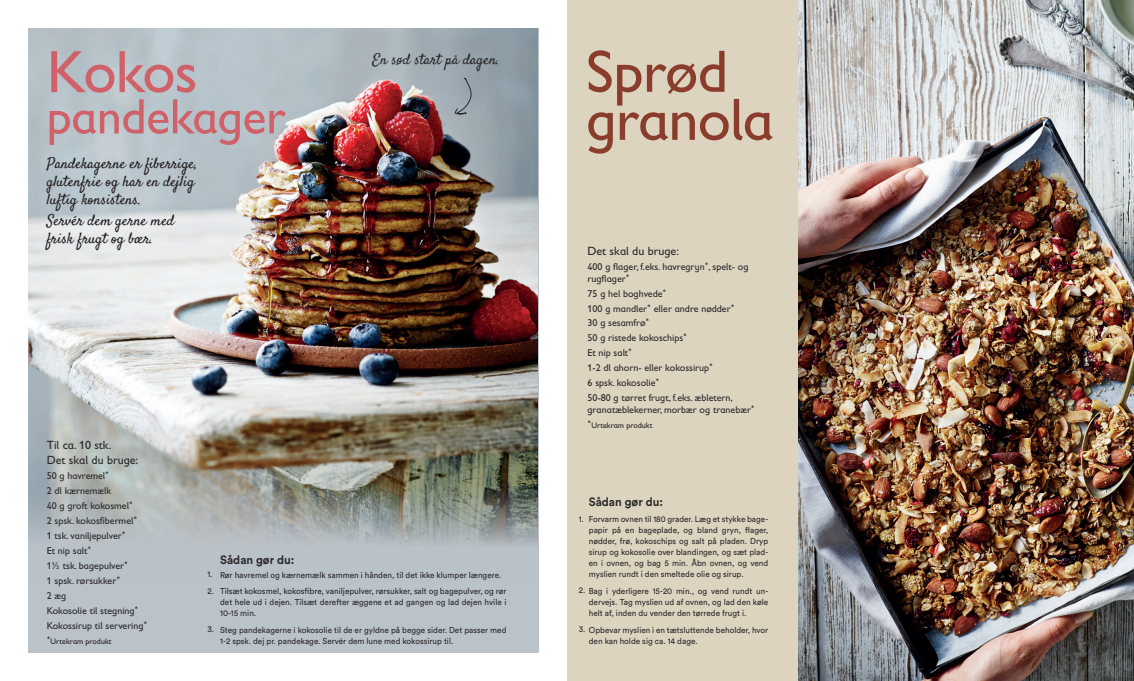
<style>
.page{position:relative;width:1134px;height:681px;background:#fff}
.page>*{position:absolute;margin:0;border:0;box-sizing:border-box;transform-origin:0 0}
.t1{font:60px/48px "Gill Sans Infant Std";letter-spacing:-.015em;color:#8a3d2c}
.t2{font:60px "Gill Sans Infant Std";letter-spacing:-.025em;color:#d16169}
.t3{font:50px "Gill Sans Infant Std";letter-spacing:-.01em;color:#d16169}
.t4{font:15px/18px "Satisfy";color:#231f20}
.t5{font:15px "Satisfy";color:#2b292a}
.t6{font:12px/15px "Gill Sans Infant Std";color:#2b292a}
.t7{font:700 12px "Circular Std";color:#2b292a;scale:.96 1}
.t8{font:10px/15px "Gill Sans Infant Std";color:#2b292a}
.t9{font:8.5px/11px "Circular Std";color:#2b292a;scale:.96 1}
.t10{font:8px "Gill Sans Infant Std";color:#231f20}
</style>
<div class="page">
<img style="left:798px;top:0;width:336px;height:680px">
<div style="left:567px;top:0;width:231px;height:680px;background:#ddd4c0"></div>
<div style="left:28px;top:28px;width:511px;height:624px;background:#bbc3ca"></div>
<img style="left:28px;top:28px;width:510px;height:517px">
<svg style="left:454px;top:77px;width:19px;height:38px"></svg>
<h1 class="t2" style="left:47px;top:37px;width:152px">Kokos</h1>
<h3 class="t5" style="left:373px;top:50px;width:128px">En sød start på dagen.</h3>
<h2 class="t3" style="left:47px;top:88px;width:240px">pandekager</h2>
<h3 class="t4" style="left:47px;top:155px;width:152px">Pandekagerne er fiberrige, glutenfrie og har en dejlig luftig konsistens.</h3>
<h3 class="t4" style="left:47px;top:212px;width:129px">Servér dem gerne med frisk frugt og bær.</h3>
<h3 class="t6" style="left:47px;top:437px;width:93px">Til ca. 10 stk.<br>Det skal du bruge:</h3>
<p class="t8" style="left:47px;top:468px;width:102px">50 g havremel<sup>*<br></sup>2 dl kærnemælk<br>40 g groft kokosmel<sup>*<br></sup>2 spsk. kokosfibermel<sup>*<br></sup>1 tsk. vaniljepulver<sup>*<br></sup>Et nip salt<sup>*<br></sup>1½ tsk. bagepulver<sup>*<br></sup>1 spsk. rørsukker<sup>*<br></sup>2 æg<br>Kokosolie til stegning<sup>*<br></sup>Kokossirup til servering<sup>*</sup></p>
<p class="t10" style="left:47px;top:637px;width:66px"><sup>*</sup>Urtekram produkt</p>
<h3 class="t7" style="left:220px;top:551px;width:79px">Sådan gør du:</h3>
<p class="t9" style="left:220px;top:566px;width:300px;line-height:16.7px">Rør havremel og kærnemælk sammen i hånden, til det ikke klumper længere.<br>Tilsæt kokosmel, kokosfibre, vaniljepulver, rørsukker, salt og bagepulver, og rør</p>
<p class="t9" style="left:220px;top:596px;width:300px">det hele ud i dejen. Tilsæt derefter æggene et ad gangen og lad dejen hvile i<br>10-15 min.</p>
<p class="t9" style="left:220px;top:624px;width:300px">Steg pandekagerne i kokosolie til de er gyldne på begge sider. Det passer med<br>1-2 spsk. dej pr. pandekage. Servér dem lune med kokossirup til.</p>
<p class="t9" style="left:207px;top:564px;width:8px;line-height:17.2px">1.<br>2.</p>
<p class="t9" style="left:207px;top:623px;width:8px">3.</p>
<h1 class="t1" style="left:586px;top:47px;width:189px">Sprød granola</h1>
<h3 class="t6" style="left:587px;top:243px;width:93px">Det skal du bruge:</h3>
<p class="t8" style="left:587px;top:260px;width:162px;line-height:12px">400 g flager, f.eks. havregryn<sup>*</sup>, spelt- og rugflager<sup>*</sup></p>
<p class="t8" style="left:587px;top:286px;width:148px">75 g hel boghvede<sup>*<br></sup>100 g mandler<sup>*</sup> eller andre nødder<sup>*<br></sup>30 g sesamfrø<sup>*<br></sup>50 g ristede kokoschips<sup>*<br></sup>Et nip salt<sup>*<br></sup>1-2 dl ahorn- eller kokossirup<sup>*<br></sup>6 spsk. kokosolie<sup>*<br></sup>50-80 g tørret frugt, f.eks. æbletern,</p>
<p class="t8" style="left:587px;top:401px;width:169px">granatæblekerner, morbær og tranebær<sup>*</sup></p>
<p class="t10" style="left:587px;top:420px;width:66px"><sup>*</sup>Urtekram produkt</p>
<h3 class="t7" style="left:589px;top:493px;width:79px">Sådan gør du:</h3>
<p class="t9" style="left:589px;top:513px;width:188px;text-align:justify">Forvarm ovnen til 180 grader. Læg et stykke bage&shy;papir på en bageplade, og bland gryn, flager, nødder, frø, kokoschips og salt på pladen. Dryp sirup og kokosolie over blandingen, og sæt plad&shy;en i ovnen, og bag 5 min. Åbn ovnen, og vend myslien rundt i den smeltede olie og sirup.</p>
<p class="t9" style="left:589px;top:585px;width:188px;text-align:justify;text-indent:-10px">2. Bag i yderligere 15-20 min., og vend rundt un&shy;dervejs. Tag myslien ud af ovnen, og lad den køle helt af, inden du vender den tørrede frugt i.</p>
<p class="t9" style="left:589px;top:624px;width:188px;text-indent:-10px">3. Opbevar myslien i en tætsluttende beholder, hvor den kan holde sig ca. 14 dage.</p>
<p class="t9" style="left:579px;top:513px;width:7px">1.</p>
</div>
